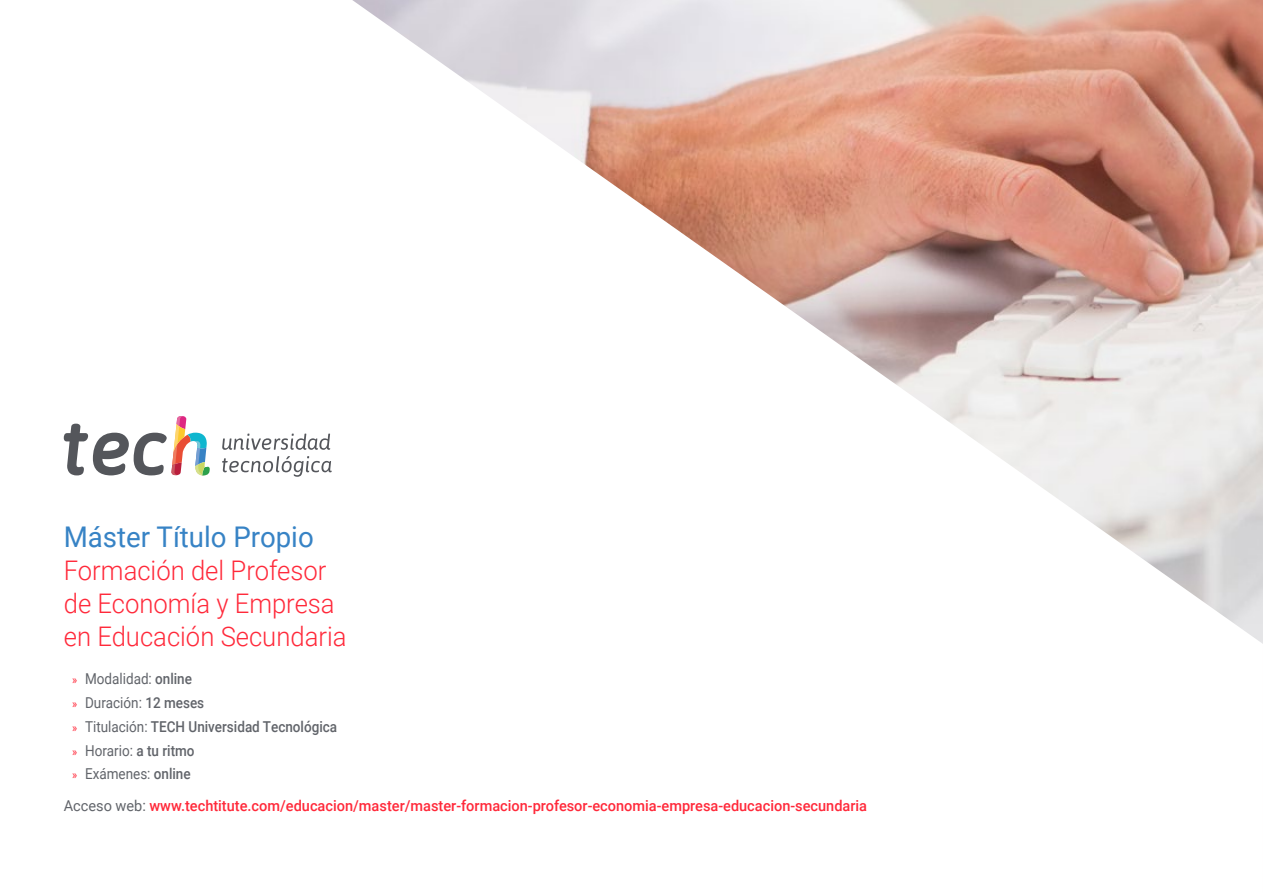
<style>
.page{position:relative;width:1263px;height:893px;background:#fff}
.page>*{position:absolute;margin:0;border:0;box-sizing:border-box;transform-origin:0 0}
.t1{font:28.5px "Roboto";color:#3783c5}
.t2{font:300 27px/33px "Roboto";color:#ff293a;scale:.95 1}
.t3{font:500 15px "Roboto";color:#ff293a}
.t4{font:500 15px/23.7px "Roboto";color:#61646a;scale:.9 1}
.s1{font-weight:400;font-size:12px;color:#ff293a}
.s2{font-weight:400}
.s3{font-weight:400;color:#61646a}
</style>
<div class="page">
<img style="left:352px;top:0;width:911px;height:644px">
<svg style="left:64px;top:416px;width:146px;height:60px"></svg>
<svg style="left:222px;top:434px;width:108px;height:16px"></svg>
<svg style="left:222px;top:456px;width:110px;height:21px"></svg>
<h1 class="t1" style="left:64px;top:517px;width:251px">Máster Título Propio</h1>
<h2 class="t2" style="left:64px;top:553px;width:299px">Formación del Profesor de Economía y Empresa en Educación Secundaria</h2>
<p class="t4" style="left:72px;top:667px;width:296px"><span class="s1">»</span> <span class="s2">Modalidad:</span> online<br><span class="s1">»</span> <span class="s2">Duración:</span> 12 meses<br><span class="s1">»</span> <span class="s2">Titulación:</span> TECH Universidad Tecnológica <span class="s1">»</span> <span class="s2">Horario:</span> a tu ritmo<br><span class="s1">»</span> <span class="s2">Exámenes:</span> online</p>
<p class="t3" style="left:64px;top:795px;width:805px"><span class="s3">Acceso web:</span> www.techtitute.com/educacion/master/master-formacion-profesor-economia-empresa-educacion-secundaria</p>
</div>
